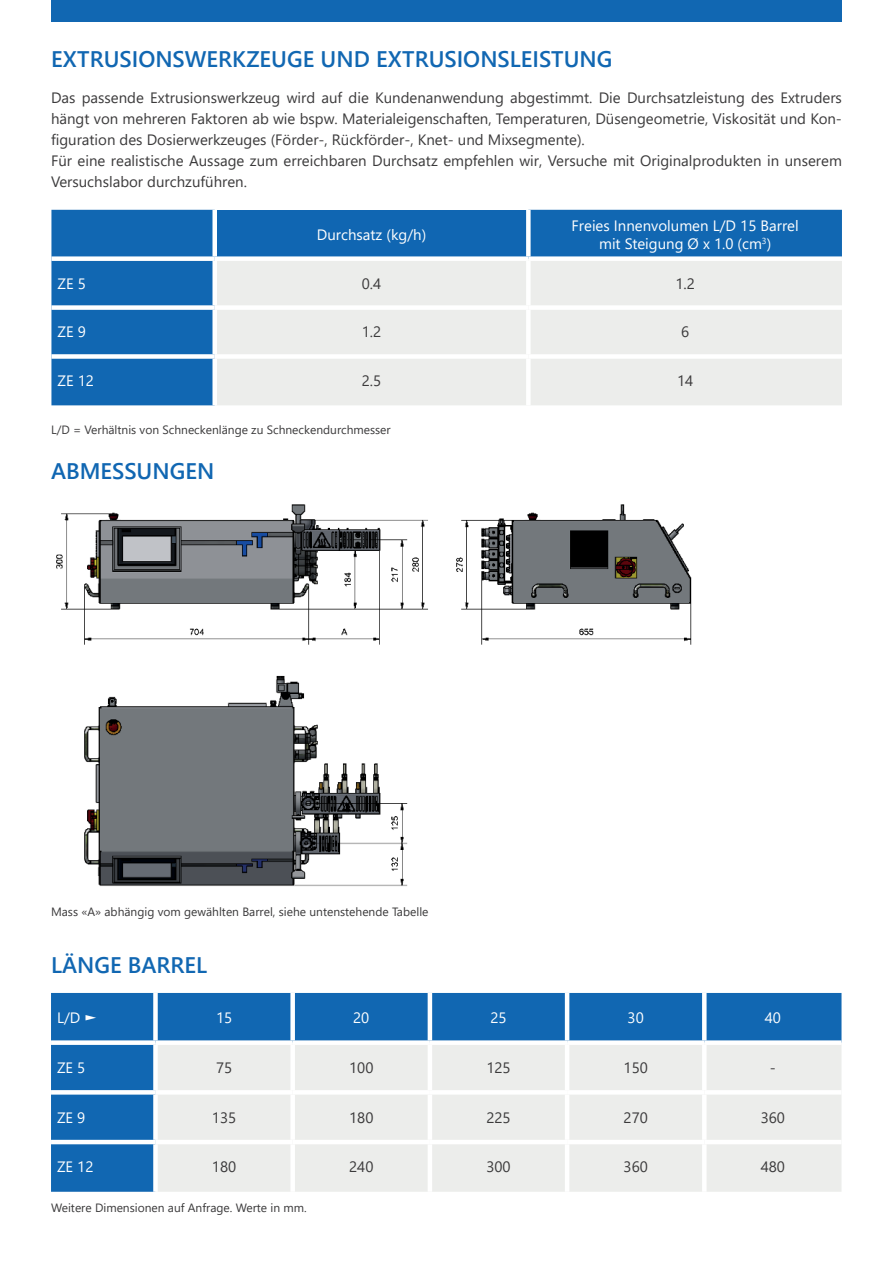
<style>
.page{position:relative;width:893px;height:1263px;background:#fff}
.page>*{position:absolute;margin:0;border:0;box-sizing:border-box;transform-origin:0 0}
.t1{font:600 22.5px "Segoe UI";color:#1167b2}
.t2{font:600 22.5px "Segoe UI";color:#1066b2}
.t3{font:15px/21px "Segoe UI";color:#3b3a3b}
.t4{font:15px/18px "Segoe UI";color:#fff;text-align:center}
.t5{font:12px "Segoe UI";color:#3b3a3b}
.s1{color:#1167b2}
</style>
<div class="page">
<div style="left:51px;top:0;width:791px;height:22px;background:#1167b2"></div>
<img style="left:56px;top:504px;width:636px;height:382px">
<div style="left:51px;top:210px;width:791px;height:195px;background:#1167b2"></div>
<div style="left:215px;top:210px;width:313px;height:49px;background:#1066b2"></div>
<div style="left:217px;top:261px;width:625px;height:144px;background:#ecedeb"></div>
<div style="left:212px;top:210px;width:5px;height:46px;background:#fff"></div>
<div style="left:526px;top:210px;width:5px;height:46px;background:#fff"></div>
<div style="left:212px;top:261px;width:5px;height:44px;background:#fff"></div>
<div style="left:526px;top:261px;width:5px;height:44px;background:#fff"></div>
<div style="left:212px;top:310px;width:5px;height:44px;background:#fff"></div>
<div style="left:526px;top:310px;width:5px;height:44px;background:#fff"></div>
<div style="left:212px;top:359px;width:5px;height:46px;background:#fff"></div>
<div style="left:526px;top:359px;width:5px;height:46px;background:#fff"></div>
<div style="left:51px;top:256px;width:164px;height:5px;background:#fff"></div>
<div style="left:215px;top:256px;width:313px;height:5px;background:#fff"></div>
<div style="left:528px;top:256px;width:314px;height:5px;background:#fff"></div>
<div style="left:51px;top:305px;width:164px;height:5px;background:#fff"></div>
<div style="left:215px;top:305px;width:313px;height:5px;background:#fff"></div>
<div style="left:528px;top:305px;width:314px;height:5px;background:#fff"></div>
<div style="left:51px;top:354px;width:164px;height:5px;background:#fff"></div>
<div style="left:215px;top:354px;width:313px;height:5px;background:#fff"></div>
<div style="left:528px;top:354px;width:314px;height:5px;background:#fff"></div>
<div style="left:51px;top:993px;width:790px;height:199px;background:#1167b2"></div>
<div style="left:158px;top:1045px;width:683px;height:147px;background:#ecedeb"></div>
<div style="left:153px;top:993px;width:5px;height:47px;background:#fff"></div>
<div style="left:290px;top:993px;width:5px;height:47px;background:#fff"></div>
<div style="left:51px;top:1040px;width:104px;height:5px;background:#fff"></div>
<div style="left:155px;top:1040px;width:138px;height:5px;background:#fff"></div>
<div style="left:153px;top:1045px;width:5px;height:45px;background:#fff"></div>
<div style="left:293px;top:1040px;width:137px;height:5px;background:#fff"></div>
<div style="left:290px;top:1045px;width:5px;height:45px;background:#fff"></div>
<div style="left:430px;top:1040px;width:137px;height:5px;background:#fff"></div>
<div style="left:567px;top:1040px;width:137px;height:5px;background:#fff"></div>
<div style="left:704px;top:1040px;width:137px;height:5px;background:#fff"></div>
<svg style="left:51px;top:1090px;width:104px;height:4px"></svg>
<hr style="left:155px;top:1090px;width:138px;height:4px;background:#fff">
<div style="left:153px;top:1094px;width:5px;height:46px;background:#fff"></div>
<hr style="left:293px;top:1090px;width:137px;height:4px;background:#fff">
<div style="left:290px;top:1094px;width:5px;height:46px;background:#fff"></div>
<hr style="left:430px;top:1090px;width:137px;height:4px;background:#fff">
<hr style="left:567px;top:1090px;width:137px;height:4px;background:#fff">
<hr style="left:704px;top:1090px;width:137px;height:4px;background:#fff">
<div style="left:153px;top:1144px;width:5px;height:48px;background:#fff"></div>
<div style="left:290px;top:1144px;width:5px;height:48px;background:#fff"></div>
<hr style="left:428px;top:993px;width:4px;height:47px;background:#fff">
<hr style="left:565px;top:993px;width:4px;height:47px;background:#fff">
<div style="left:702px;top:993px;width:5px;height:47px;background:#fff"></div>
<hr style="left:428px;top:1045px;width:4px;height:45px;background:#fff">
<hr style="left:565px;top:1045px;width:4px;height:45px;background:#fff">
<div style="left:702px;top:1045px;width:5px;height:45px;background:#fff"></div>
<hr style="left:428px;top:1094px;width:4px;height:46px;background:#fff">
<hr style="left:565px;top:1094px;width:4px;height:46px;background:#fff">
<div style="left:702px;top:1094px;width:5px;height:46px;background:#fff"></div>
<hr style="left:51px;top:1140px;width:104px;height:4px;background:#fff">
<hr style="left:155px;top:1140px;width:138px;height:4px;background:#fff">
<hr style="left:293px;top:1140px;width:137px;height:4px;background:#fff">
<hr style="left:430px;top:1140px;width:137px;height:4px;background:#fff">
<hr style="left:428px;top:1144px;width:4px;height:48px;background:#fff">
<hr style="left:567px;top:1140px;width:137px;height:4px;background:#fff">
<hr style="left:565px;top:1144px;width:4px;height:48px;background:#fff">
<hr style="left:704px;top:1140px;width:137px;height:4px;background:#fff">
<div style="left:702px;top:1144px;width:5px;height:48px;background:#fff"></div>
<h1 class="t1" style="left:51px;top:51px;width:563px">EXTRUSIONSWERKZEUGE UND EXTRUSIONSLEISTUNG</h1>
<p class="t3" style="left:51px;top:89px;width:792px">Das passende Extrusionswerkzeug wird auf die Kundenanwendung abgestimmt. Die Durchsatzleistung des Extruders hängt von mehreren Faktoren ab wie bspw. Materialeigenschaften, Temperaturen, Düsengeometrie, Viskosität und Kon&shy;figuration des Dosierwerkzeuges (Förder-, Rückförder-, Knet- und Mixsegmente).<br>Für eine realistische Aussage zum erreichbaren Durchsatz empfehlen wir, Versuche mit Originalprodukten in unserem Versuchslabor durchzuführen.</p>
<p class="t4" style="left:317px;top:227px;width:111px">Durchsatz (kg/h)</p>
<p class="t4" style="left:572px;top:218px;width:229px">Freies Innenvolumen L/D 15 Barrel mit Steigung Ø x 1.0 (cm<sup>3</sup>)</p>
<p class="t4" style="left:57px;top:276px;width:30px">ZE 5</p>
<p class="t3" style="left:362px;top:274px;width:21px">0.4</p>
<p class="t3" style="left:675px;top:274px;width:21px">1.2</p>
<p class="t4" style="left:57px;top:324px;width:30px">ZE 9</p>
<p class="t3" style="left:362px;top:323px;width:21px">1.2</p>
<p class="t3" style="left:681px;top:323px;width:10px">6</p>
<p class="t4" style="left:57px;top:373px;width:38px">ZE 12</p>
<p class="t3" style="left:362px;top:372px;width:21px">2.5</p>
<p class="t3" style="left:677px;top:372px;width:18px">14</p>
<p class="t5" style="left:51px;top:425px;width:341px">L/D = Verhältnis von Schneckenlänge zu Schneckendurchmesser</p>
<h1 class="t2" style="left:51px;top:462px;width:165px">ABMESSUN<span class="s1">GEN</span></h1>
<p class="t5" style="left:51px;top:907px;width:379px">Mass «A» abhängig vom gewählten Barrel, siehe untenstehende Tabelle</p>
<h1 class="t1" style="left:51px;top:956px;width:158px">LÄNGE BARREL</h1>
<p class="t4" style="left:57px;top:1007px;width:42px">L/D ►</p>
<p class="t4" style="left:216px;top:1010px;width:18px">15</p>
<p class="t4" style="left:353px;top:1010px;width:18px">20</p>
<p class="t4" style="left:490px;top:1010px;width:18px">25</p>
<p class="t4" style="left:628px;top:1010px;width:18px">30</p>
<p class="t4" style="left:765px;top:1010px;width:18px">40</p>
<p class="t4" style="left:57px;top:1060px;width:30px">ZE 5</p>
<p class="t3" style="left:216px;top:1058px;width:18px">75</p>
<p class="t3" style="left:349px;top:1058px;width:26px">100</p>
<p class="t3" style="left:486px;top:1058px;width:26px">125</p>
<p class="t3" style="left:624px;top:1058px;width:26px">150</p>
<p class="t3" style="left:770px;top:1058px;width:7px">-</p>
<p class="t4" style="left:57px;top:1110px;width:30px">ZE 9</p>
<p class="t3" style="left:212px;top:1108px;width:26px">135</p>
<p class="t3" style="left:349px;top:1108px;width:26px">180</p>
<p class="t3" style="left:486px;top:1108px;width:26px">225</p>
<p class="t3" style="left:624px;top:1108px;width:26px">270</p>
<p class="t3" style="left:761px;top:1108px;width:26px">360</p>
<p class="t4" style="left:57px;top:1159px;width:38px">ZE 12</p>
<p class="t3" style="left:212px;top:1158px;width:26px">180</p>
<p class="t3" style="left:349px;top:1158px;width:26px">240</p>
<p class="t3" style="left:486px;top:1158px;width:26px">300</p>
<p class="t3" style="left:624px;top:1158px;width:26px">360</p>
<p class="t3" style="left:761px;top:1158px;width:26px">480</p>
<p class="t5" style="left:51px;top:1203px;width:257px">Weitere Dimensionen auf Anfrage. Werte in mm.</p>
</div>
